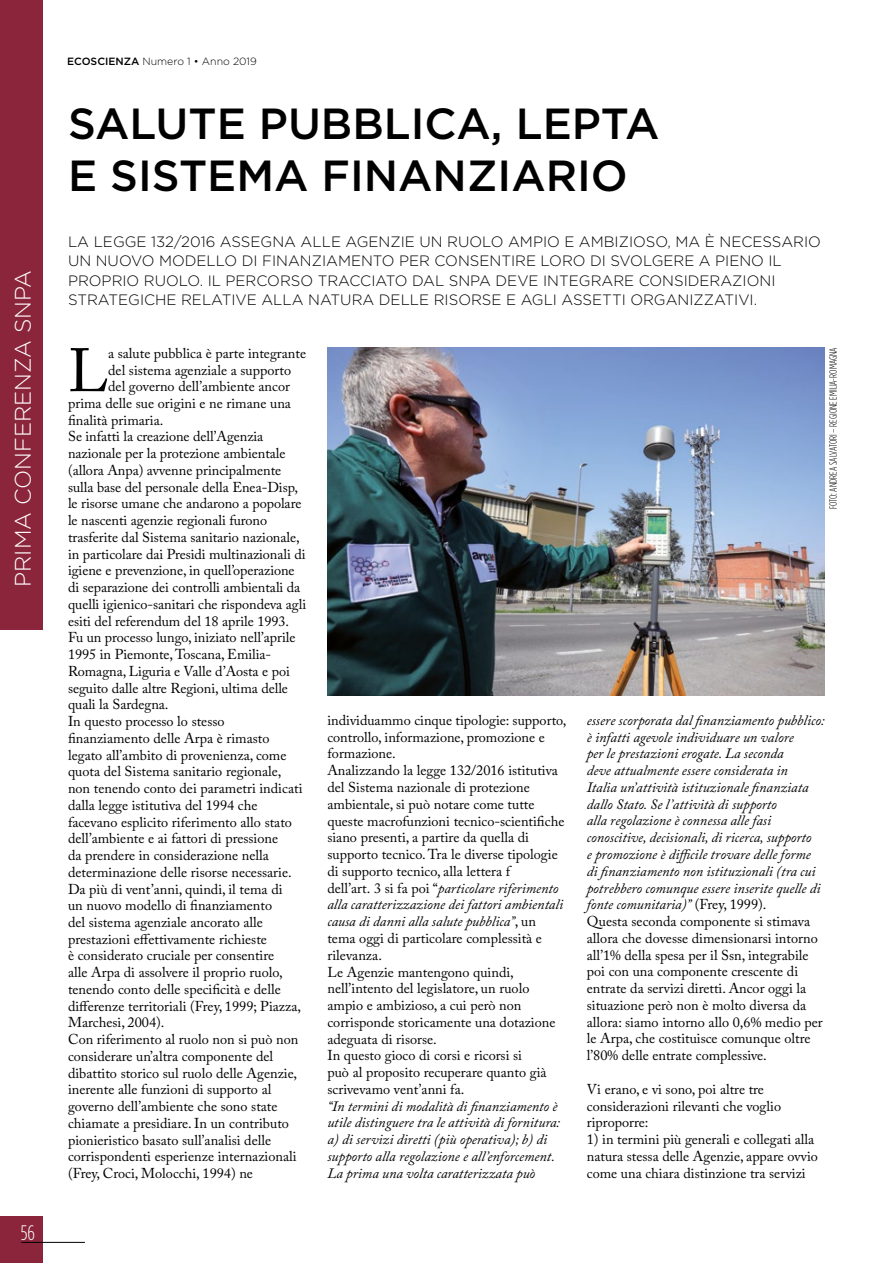
<style>
.page{position:relative;width:893px;height:1263px;background:#fff}
.page>*{position:absolute;margin:0;border:0;box-sizing:border-box;transform-origin:0 0}
.t1{font:60.6px "Adobe Caslon Pro";color:#000}
.t2{font:500 43.5px/52.5px "Gotham HTF";color:#000}
.t3{font:300 22.5px "Gotham HTF";color:#fff}
.t4{font:300 condensed 21px "Gotham HTF";color:#fff}
.t5{font:300 15px/19.5px "Gotham HTF";color:#000}
.t6{font:14.25px/16.8px "Adobe Caslon Pro";color:#000}
.t7{font:italic 14.25px/16.8px "Adobe Caslon Pro";color:#000}
.t8{font:300 condensed 10.5px "Gotham HTF";color:#000}
.t9{font:300 10.5px "Gotham HTF";color:#000}
.s1{font-weight:500}
.s2{font-style:italic}
.s3{font-style:normal}
</style>
<div class="page">
<div style="left:0;top:1216px;width:43px;height:47px;background:#8b253b"></div>
<hr style="left:21px;top:1242px;width:64px;height:1px;background:#000">
<div style="left:0;top:0;width:43px;height:629px;background:#8b253b"></div>
<img style="left:327px;top:348px;width:498px;height:348px">
<h3 class="t3" style="left:11px;top:587px;width:318px;rotate:-90deg">PRIMA CONFERENZA SNPA</h3>
<h3 class="t4" style="left:21px;top:1221px;width:16px">56</h3>
<p class="t9" style="left:67px;top:56px;width:191px"><span class="s1">ECOSCIENZA</span> Numero 1 • Anno 2019</p>
<h2 class="t2" style="left:68px;top:96px;width:593px">SALUTE PUBBLICA, LEPTA<br>E SISTEMA FINANZIARIO</h2>
<p class="t5" style="left:68px;top:231px;width:754px">LA LEGGE 132/2016 ASSEGNA ALLE AGENZIE UN RUOLO AMPIO E AMBIZIOSO, MA È NECESSARIO UN NUOVO MODELLO DI FINANZIAMENTO PER CONSENTIRE LORO DI SVOLGERE A PIENO IL PROPRIO RUOLO. IL PERCORSO TRACCIATO DAL SNPA DEVE INTEGRARE CONSIDERAZIONI STRATEGICHE RELATIVE ALLA NATURA DELLE RISORSE E AGLI ASSETTI ORGANIZZATIVI.</p>
<h1 class="t1" style="left:68px;top:335px;width:42px">L</h1>
<p class="t6" style="left:108px;top:345px;width:199px">a salute pubblica è parte integrante</p>
<p class="t6" style="left:108px;top:361px;width:184px">del sistema agenziale a supporto</p>
<p class="t6" style="left:108px;top:378px;width:183px">del governo dell’ambiente ancor</p>
<p class="t6" style="left:68px;top:395px;width:224px">prima delle sue origini e ne rimane una</p>
<p class="t6" style="left:68px;top:411px;width:97px">finalità primaria.</p>
<p class="t6" style="left:68px;top:428px;width:197px">Se infatti la creazione dell’Agenzia</p>
<p class="t6" style="left:68px;top:445px;width:219px">nazionale per la protezione ambientale</p>
<p class="t6" style="left:68px;top:461px;width:215px">(allora Anpa) avvenne principalmente</p>
<p class="t6" style="left:68px;top:478px;width:232px">sulla base del personale della Enea-Disp,</p>
<p class="t6" style="left:68px;top:495px;width:235px">le risorse umane che andarono a popolare</p>
<p class="t6" style="left:68px;top:512px;width:201px">le nascenti agenzie regionali furono</p>
<p class="t6" style="left:68px;top:528px;width:233px">trasferite dal Sistema sanitario nazionale,</p>
<p class="t6" style="left:68px;top:545px;width:239px">in particolare dai Presidi multinazionali di</p>
<p class="t6" style="left:68px;top:562px;width:228px">igiene e prevenzione, in quell’operazione</p>
<p class="t6" style="left:68px;top:579px;width:234px">di separazione dei controlli ambientali da</p>
<p class="t6" style="left:68px;top:595px;width:240px">quelli igienico-sanitari che rispondeva agli</p>
<p class="t6" style="left:68px;top:612px;width:223px">esiti del referendum del 18 aprile 1993.</p>
<p class="t6" style="left:68px;top:629px;width:229px">Fu un processo lungo, iniziato nell’aprile</p>
<p class="t6" style="left:68px;top:646px;width:205px">1995 in Piemonte, Toscana, Emilia-</p>
<p class="t6" style="left:68px;top:662px;width:223px">Romagna, Liguria e Valle d’Aosta e poi</p>
<p class="t6" style="left:68px;top:679px;width:222px">seguito dalle altre Regioni, ultima delle</p>
<p class="t6" style="left:68px;top:696px;width:102px">quali la Sardegna.</p>
<p class="t6" style="left:68px;top:713px;width:158px">In questo processo lo stesso</p>
<p class="t6" style="left:68px;top:729px;width:203px">finanziamento delle Arpa è rimasto</p>
<p class="t6" style="left:68px;top:746px;width:220px">legato all’ambito di provenienza, come</p>
<p class="t6" style="left:68px;top:763px;width:215px">quota del Sistema sanitario regionale,</p>
<p class="t6" style="left:68px;top:780px;width:236px">non tenendo conto dei parametri indicati</p>
<p class="t6" style="left:68px;top:796px;width:191px">dalla legge istitutiva del 1994 che</p>
<p class="t6" style="left:68px;top:813px;width:225px">facevano esplicito riferimento allo stato</p>
<p class="t6" style="left:68px;top:830px;width:212px">dell’ambiente e ai fattori di pressione</p>
<p class="t6" style="left:68px;top:847px;width:202px">da prendere in considerazione nella</p>
<p class="t6" style="left:68px;top:863px;width:225px">determinazione delle risorse necessarie.</p>
<p class="t6" style="left:68px;top:880px;width:216px">Da più di vent’anni, quindi, il tema di</p>
<p class="t6" style="left:68px;top:897px;width:206px">un nuovo modello di finanziamento</p>
<p class="t6" style="left:68px;top:914px;width:196px">del sistema agenziale ancorato alle</p>
<p class="t6" style="left:68px;top:930px;width:200px">prestazioni effettivamente richieste</p>
<p class="t6" style="left:68px;top:947px;width:208px">è considerato cruciale per consentire</p>
<p class="t6" style="left:68px;top:964px;width:216px">alle Arpa di assolvere il proprio ruolo,</p>
<p class="t6" style="left:68px;top:981px;width:214px">tenendo conto delle specificità e delle</p>
<p class="t6" style="left:68px;top:997px;width:235px">differenze territoriali (Frey, 1999; Piazza,</p>
<p class="t6" style="left:68px;top:1014px;width:98px">Marchesi, 2004).</p>
<p class="t6" style="left:68px;top:1031px;width:232px">Con riferimento al ruolo non si può non</p>
<p class="t6" style="left:68px;top:1048px;width:207px">considerare un’altra componente del</p>
<p class="t6" style="left:68px;top:1064px;width:231px">dibattito storico sul ruolo delle Agenzie,</p>
<p class="t6" style="left:68px;top:1081px;width:205px">inerente alle funzioni di supporto al</p>
<p class="t6" style="left:68px;top:1098px;width:211px">governo dell’ambiente che sono state</p>
<p class="t6" style="left:68px;top:1114px;width:222px">chiamate a presidiare. In un contributo</p>
<p class="t6" style="left:68px;top:1131px;width:205px">pionieristico basato sull’analisi delle</p>
<p class="t6" style="left:68px;top:1148px;width:230px">corrispondenti esperienze internazionali</p>
<p class="t6" style="left:68px;top:1165px;width:186px">(Frey, Croci, Molocchi, 1994) ne</p>
<p class="t8" style="left:828px;top:509px;width:163px;rotate:-90deg">FOTO: ANDREA SALVATORI – REGIONE EMILIA-ROMAGNA</p>
<p class="t6" style="left:327px;top:711px;width:241px">individuammo cinque tipologie: supporto, controllo, informazione, promozione e formazione.<br>Analizzando la legge 132/2016 istitutiva del Sistema nazionale di protezione ambientale, si può notare come tutte queste macrofunzioni tecnico-scientifiche siano presenti, a partire da quella di supporto tecnico. Tra le diverse tipologie di supporto tecnico, alla lettera f<br>dell’art. 3 si fa poi “<span class="s2">particolare riferimento alla caratterizzazione dei fattori ambientali causa di danni alla salute pubblica”</span>, un tema oggi di particolare complessità e rilevanza.<br>Le Agenzie mantengono quindi, nell’intento del legislatore, un ruolo ampio e ambizioso, a cui però non corrisponde storicamente una dotazione adeguata di risorse.<br>In questo gioco di corsi e ricorsi si<br>può al proposito recuperare quanto già scrivevamo vent’anni fa.</p>
<p class="t7" style="left:327px;top:1097px;width:234px">“In termini di modalità di finanziamento è utile distinguere tra le attività di fornitura: a) di servizi diretti (più operativa); b) di supporto alla regolazione e all’enforcement.<br>La prima una volta caratterizzata può</p>
<p class="t7" style="left:587px;top:711px;width:239px">essere scorporata dal finanziamento pubblico: è infatti agevole individuare un valore<br>per le prestazioni erogate. La seconda<br>deve attualmente essere considerata in<br>Italia un’attività istituzionale finanziata dallo Stato. Se l’attività di supporto<br>alla regolazione è connessa alle fasi conoscitive, decisionali, di ricerca, supporto<br>e promozione è difficile trovare delle forme di finanziamento non istituzionali (tra cui potrebbero comunque essere inserite quelle di fonte comunitaria)” <span class="s3">(Frey, 1999).<br>Questa seconda componente si stimava allora che dovesse dimensionarsi intorno all’1% della spesa per il Ssn, integrabile poi con una componente crescente di entrate da servizi diretti. Ancor oggi la situazione però non è molto diversa da allora: siamo intorno allo 0,6% medio per le Arpa, che costituisce comunque oltre l’80% delle entrate complessive.</span></p>
<p class="t6" style="left:587px;top:1080px;width:196px">Vi erano, e vi sono, poi altre tre considerazioni rilevanti che voglio riproporre:</p>
<p class="t6" style="left:587px;top:1131px;width:233px">1) in termini più generali e collegati alla natura stessa delle Agenzie, appare ovvio come una chiara distinzione tra servizi</p>
</div>
